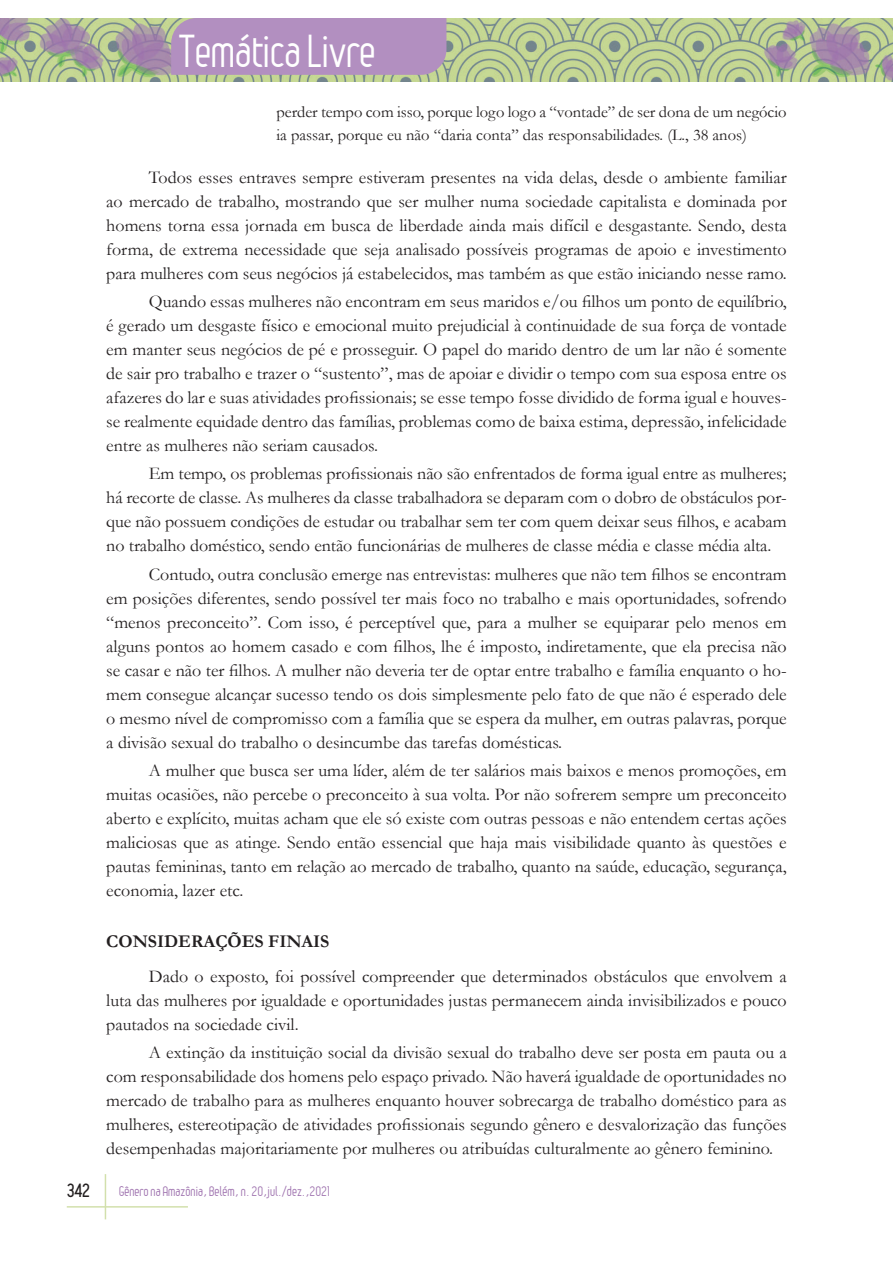
<style>
.page{position:relative;width:893px;height:1263px;background:#fff}
.page>*{position:absolute;margin:0;border:0;box-sizing:border-box;transform-origin:0 0}
.t1{font:45px "Leger";letter-spacing:-.01em;color:#fff}
.Texto{font:18px/24px "Garamond";color:#231f20;text-align:justify}
.Título_bullet{font:700 18px "Garamond";color:#231f20}
.t2{font:700 18px "Leger";color:#231f20}
.Citação{font:16.5px/22.5px "Garamond";color:#231f20}
.t3{font:13.5px "Leger";color:#9f73af}
</style>
<div class="page">
<hr style="left:105px;top:1174px;width:1px;height:45px;background:#d2e0ac">
<hr style="left:67px;top:1206px;width:121px;height:1px;background:#d2e0ac">
<img style="left:0;top:18px;width:893px;height:64px">
<div style="left:171px;top:18px;width:275px;height:57px;background:#b28fc0"></div>
<h1 class="t1" style="left:179px;top:26px;width:199px">Temática Livre</h1>
<p class="Citação" style="left:276px;top:100px;width:512px">perder tempo com isso, porque logo logo a “vontade” de ser dona de um negócio ia passar, porque eu não “daria conta” das responsabilidades. (L., 38 anos)</p>
<p class="Texto" style="left:106px;top:165px;width:682px;text-indent:43px">Todos esses entraves sempre estiveram presentes na vida delas, desde o ambiente familiar ao mercado de trabalho, mostrando que ser mulher numa sociedade capitalista e dominada por homens torna essa jornada em busca de liberdade ainda mais difícil e desgastante. Sendo, desta forma, de extrema necessidade que seja analisado possíveis programas de apoio e investimento para mulheres com seus negócios já estabelecidos, mas também as que estão iniciando nesse ramo.</p>
<p class="Texto" style="left:106px;top:289px;width:682px;text-indent:43px">Quando essas mulheres não encontram em seus maridos e/ou filhos um ponto de equilíbrio, é gerado um desgaste físico e emocional muito prejudicial à continuidade de sua força de vontade em manter seus negócios de pé e prosseguir. O papel do marido dentro de um lar não é somente de sair pro trabalho e trazer o “sustento”, mas de apoiar e dividir o tempo com sua esposa entre os afazeres do lar e suas atividades profissionais; se esse tempo fosse dividido de forma igual e houves&shy;se realmente equidade dentro das famílias, problemas como de baixa estima, depressão, infelicidade entre as mulheres não seriam causados.</p>
<p class="Texto" style="left:106px;top:461px;width:682px;text-indent:43px">Em tempo, os problemas profissionais não são enfrentados de forma igual entre as mulheres; há recorte de classe. As mulheres da classe trabalhadora se deparam com o dobro de obstáculos por&shy;que não possuem condições de estudar ou trabalhar sem ter com quem deixar seus filhos, e acabam no trabalho doméstico, sendo então funcionárias de mulheres de classe média e classe média alta.</p>
<p class="Texto" style="left:106px;top:561px;width:682px;text-indent:43px">Contudo, outra conclusão emerge nas entrevistas: mulheres que não tem filhos se encontram em posições diferentes, sendo possível ter mais foco no trabalho e mais oportunidades, sofrendo “menos preconceito”. Com isso, é perceptível que, para a mulher se equiparar pelo menos em alguns pontos ao homem casado e com filhos, lhe é imposto, indiretamente, que ela precisa não se casar e não ter filhos. A mulher não deveria ter de optar entre trabalho e família enquanto o ho&shy;mem consegue alcançar sucesso tendo os dois simplesmente pelo fato de que não é esperado dele o mesmo nível de compromisso com a família que se espera da mulher, em outras palavras, porque a divisão sexual do trabalho o desincumbe das tarefas domésticas.</p>
<p class="Texto" style="left:106px;top:758px;width:682px;text-indent:43px">A mulher que busca ser uma líder, além de ter salários mais baixos e menos promoções, em muitas ocasiões, não percebe o preconceito à sua volta. Por não sofrerem sempre um preconceito aberto e explícito, muitas acham que ele só existe com outras pessoas e não entendem certas ações maliciosas que as atinge. Sendo então essencial que haja mais visibilidade quanto às questões e pautas femininas, tanto em relação ao mercado de trabalho, quanto na saúde, educação, segurança, economia, lazer etc.</p>
<p class="Título_bullet" style="left:106px;top:929px;width:225px">CONSIDERAÇÕES FINAIS</p>
<p class="Texto" style="left:106px;top:964px;width:682px;text-indent:43px">Dado o exposto, foi possível compreender que determinados obstáculos que envolvem a luta das mulheres por igualdade e oportunidades justas permanecem ainda invisibilizados e pouco pautados na sociedade civil.</p>
<p class="Texto" style="left:106px;top:1040px;width:682px;text-indent:43px">A extinção da instituição social da divisão sexual do trabalho deve ser posta em pauta ou a com responsabilidade dos homens pelo espaço privado. Não haverá igualdade de oportunidades no mercado de trabalho para as mulheres enquanto houver sobrecarga de trabalho doméstico para as mulheres, estereotipação de atividades profissionais segundo gênero e desvalorização das funções desempenhadas majoritariamente por mulheres ou atribuídas culturalmente ao gênero feminino.</p>
<p class="t2" style="left:67px;top:1180px;width:25px">342</p>
<p class="t3" style="left:119px;top:1183px;width:213px">Gênero na Amazônia, Belém, n. 20,jul./dez.,2021</p>
</div>
